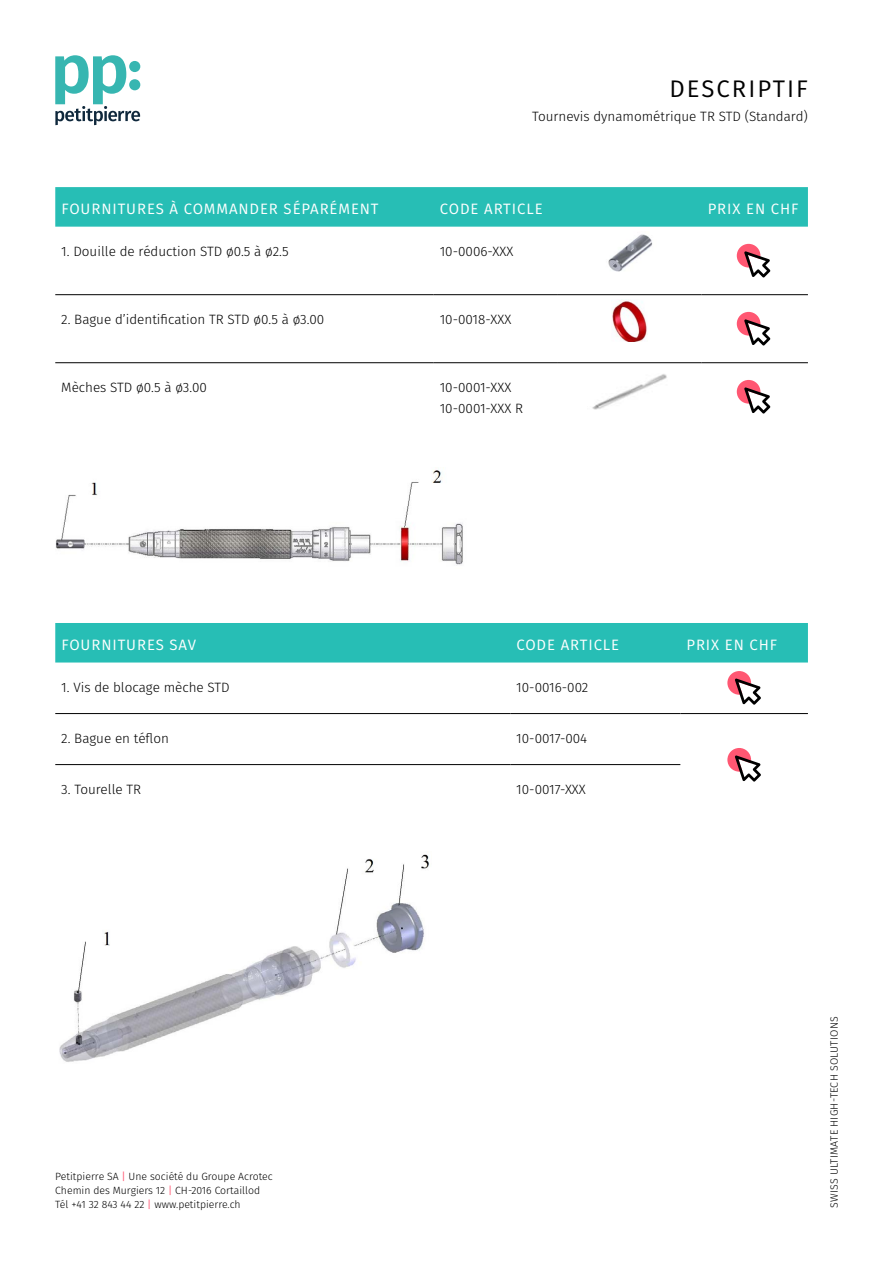
<style>
.page{position:relative;width:893px;height:1263px;background:#fff}
.page>*{position:absolute;margin:0;border:0;box-sizing:border-box;transform-origin:0 0}
.t1{font:24px "Fira Sans";letter-spacing:.085em;color:#000}
.t2{font:15px "Fira Sans";letter-spacing:.06em;color:#fff}
.t3{font:300 13.5px/20.4px "Fira Sans";color:#000}
.t4{font:300 10.65px "Fira Sans";letter-spacing:.02em;color:#000}
.t5{font:300 10.5px/13.6px "Fira Sans";color:#000}
.s1{font-weight:400;color:#ff5772}
</style>
<div class="page">
<div style="left:55px;top:187px;width:753px;height:40px;background:#27beb5"></div>
<hr style="left:55px;top:294px;width:379px;height:1px;background:#000">
<hr style="left:434px;top:294px;width:123px;height:1px;background:#000">
<hr style="left:557px;top:294px;width:145px;height:1px;background:#000">
<hr style="left:702px;top:294px;width:106px;height:1px;background:#000">
<hr style="left:55px;top:362px;width:379px;height:1px;background:#000">
<hr style="left:434px;top:362px;width:123px;height:1px;background:#000">
<hr style="left:557px;top:362px;width:145px;height:1px;background:#000">
<hr style="left:702px;top:362px;width:106px;height:1px;background:#000">
<img style="left:608px;top:234px;width:45px;height:38px">
<div style="left:737px;top:244px;width:23px;height:24px;background:#ff5772;border-radius:50%"></div>
<svg style="left:744px;top:251px;width:26px;height:26px"></svg>
<img style="left:612px;top:300px;width:35px;height:42px">
<div style="left:737px;top:312px;width:23px;height:24px;background:#ff5772;border-radius:50%"></div>
<svg style="left:744px;top:319px;width:26px;height:26px"></svg>
<img style="left:592px;top:374px;width:75px;height:36px">
<div style="left:737px;top:380px;width:23px;height:24px;background:#ff5772;border-radius:50%"></div>
<svg style="left:744px;top:387px;width:26px;height:27px"></svg>
<svg style="left:55px;top:55px;width:85px;height:70px"></svg>
<div style="left:55px;top:623px;width:753px;height:39px;background:#27beb5"></div>
<hr style="left:55px;top:713px;width:455px;height:1px;background:#000">
<hr style="left:510px;top:713px;width:170px;height:1px;background:#000">
<hr style="left:680px;top:713px;width:128px;height:1px;background:#000">
<hr style="left:55px;top:764px;width:455px;height:1px;background:#000">
<hr style="left:510px;top:764px;width:170px;height:1px;background:#000">
<div style="left:727px;top:671px;width:24px;height:24px;background:#ff5772;border-radius:50%"></div>
<svg style="left:735px;top:678px;width:26px;height:27px"></svg>
<div style="left:727px;top:748px;width:24px;height:24px;background:#ff5772;border-radius:50%"></div>
<svg style="left:735px;top:755px;width:26px;height:26px"></svg>
<img style="left:56px;top:470px;width:407px;height:95px">
<img style="left:59px;top:854px;width:370px;height:208px">
<h1 class="t1" style="left:669px;top:70px;width:140px">DESCRIPTIF</h1>
<p class="t3" style="left:532px;top:106px;width:277px">Tournevis dynamométrique TR STD (Standard)</p>
<p class="t2" style="left:61px;top:197px;width:319px">FOURNITURES À COMMANDER SÉPARÉMENT</p>
<p class="t2" style="left:440px;top:197px;width:104px">CODE ARTICLE</p>
<p class="t2" style="left:708px;top:197px;width:92px">PRIX EN CHF</p>
<p class="t3" style="left:61px;top:241px;width:229px">1. Douille de réduction STD ø0.5 à ø2.5</p>
<p class="t3" style="left:440px;top:241px;width:75px">10-0006-XXX</p>
<p class="t3" style="left:61px;top:309px;width:264px">2. Bague d’identification TR STD ø0.5 à ø3.00</p>
<p class="t3" style="left:440px;top:309px;width:73px">10-0018-XXX</p>
<p class="t3" style="left:61px;top:377px;width:147px">Mèches STD ø0.5 à ø3.00</p>
<p class="t3" style="left:440px;top:377px;width:85px">10-0001-XXX<br>10-0001-XXX R</p>
<p class="t2" style="left:61px;top:633px;width:136px">FOURNITURES SAV</p>
<p class="t2" style="left:516px;top:633px;width:104px">CODE ARTICLE</p>
<p class="t2" style="left:686px;top:633px;width:92px">PRIX EN CHF</p>
<p class="t3" style="left:61px;top:677px;width:170px">1. Vis de blocage mèche STD</p>
<p class="t3" style="left:516px;top:677px;width:74px">10-0016-002</p>
<p class="t3" style="left:61px;top:728px;width:109px">2. Bague en téflon</p>
<p class="t3" style="left:516px;top:728px;width:73px">10-0017-004</p>
<p class="t3" style="left:61px;top:779px;width:81px">3. Tourelle TR</p>
<p class="t3" style="left:516px;top:779px;width:71px">10-0017-XXX</p>
<p class="t5" style="left:55px;top:1170px;width:219px">Petitpierre SA <span class="s1">|</span> Une société du Groupe Acrotec<br>Chemin des Murgiers 12 <span class="s1">|</span> CH-2016 Cortaillod<br>Tél +41 32 843 44 22 <span class="s1">|</span> www.petitpierre.ch</p>
<p class="t4" style="left:826px;top:1208px;width:193px;rotate:-90deg">SWISS ULTIMATE HIGH-TECH SOLUTIONS</p>
</div>
